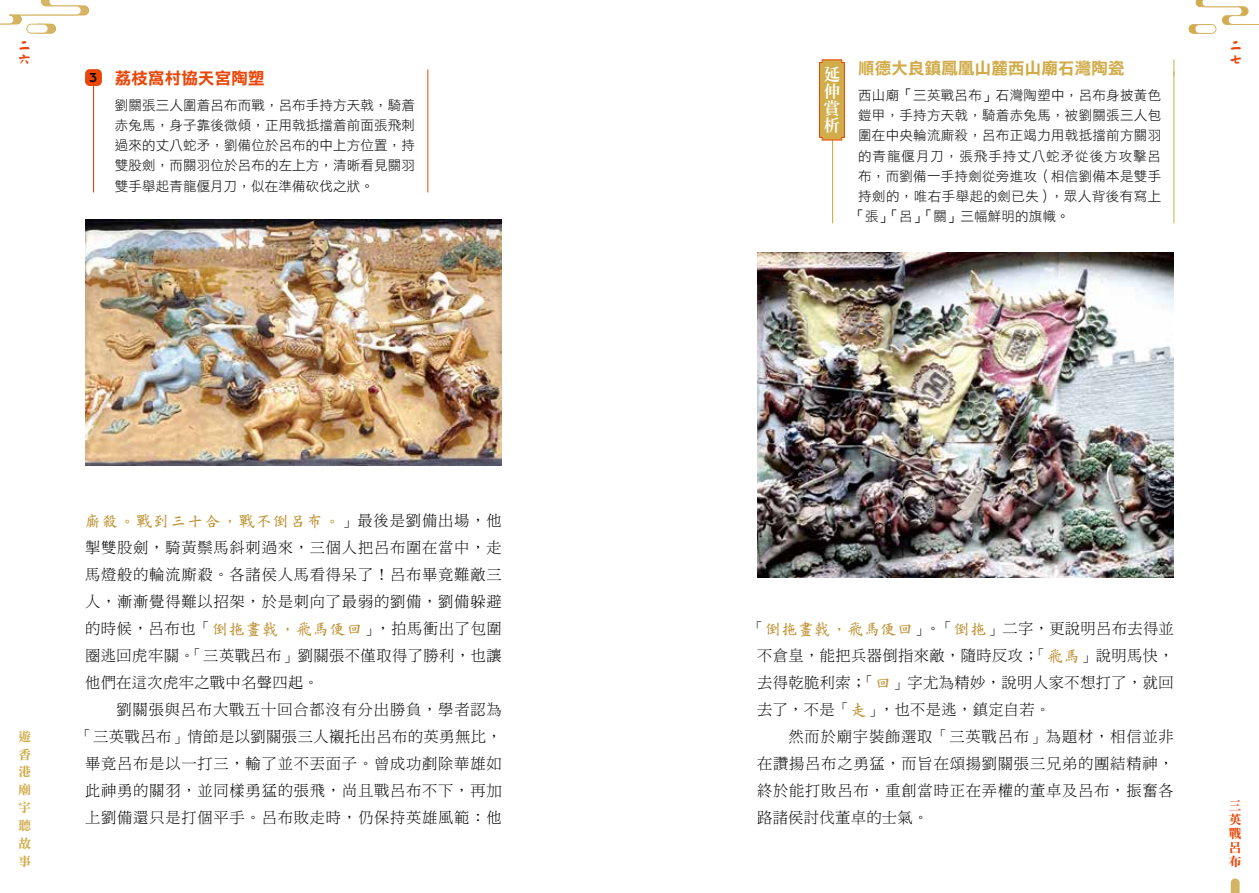
<style>
.page{position:relative;width:1259px;height:893px;background:#fff}
.page>*{position:absolute;margin:0;border:0;box-sizing:border-box;transform-origin:0 0}
.t1{font:16.5px "DFO Yang Xun HK W5";letter-spacing:.035em;color:#bf9234}
.t2{font:16.5px "DF Li Hei HK W7";letter-spacing:.01em;color:#d1ac4a}
.t3{font:16.5px "DF Li Hei HK W7";letter-spacing:.01em;color:#e94709}
.t4{font:800 16.35px/17.1px "Han Wang Ming";color:#fff;text-align:justify}
.t5{font:15.3px/27px "DF Ming HK W3";letter-spacing:.045em;color:#000;text-align:justify}
.t6{font:13.5px/20.2px "DF Li Hei HK W3";letter-spacing:.02em;color:#000;text-align:justify}
.t7{font:13.5px "DF Li Hei HK W3";letter-spacing:.07em;color:#000}
.t8{font:12.75px/17.9px "DF Li Song HK W7";color:#d1ac4a;text-align:justify}
.t9{font:12.75px/14px "DF Li Song HK W7";color:#e94709;text-align:justify}
.t10{font:700 12.75px/14.1px "C Ngan Kai HK";color:#e94709}
.s1{font-family:"Insignia LT Std";font-size:14.25px;color:#000}
.s2{font-family:"DF Ming HK W3";font-size:15.3px;color:#000}
.s3{font-family:"DFO Yang Xun HK W5";font-size:16.5px;color:#bf9234}
</style>
<div class="page">
<div style="left:1189px;top:25px;width:21px;height:8px;background:#d1ac4a;border-radius:4px"></div>
<div style="left:1188px;top:24px;width:22px;height:10px;border:1px solid #d6b466;border-radius:4px"></div>
<svg style="left:1195px;top:0;width:64px;height:25px"></svg>
<div style="left:1195px;top:25px;width:21px;height:8px;background:#fff;border-radius:4px"></div>
<div style="left:1194px;top:24px;width:22px;height:10px;border:1px solid #d6b466;border-radius:4px"></div>
<svg style="left:1230px;top:878px;width:9px;height:15px"></svg>
<div style="left:34px;top:24px;width:22px;height:9px;background:#d6b466;border-radius:5px"></div>
<div style="left:34px;top:24px;width:22px;height:10px;border:1px solid #d1ac4a;border-radius:5px"></div>
<div style="left:27px;top:24px;width:21px;height:9px;background:#fff;border-radius:5px"></div>
<div style="left:26px;top:24px;width:22px;height:10px;border:1px solid #d6b466;border-radius:5px"></div>
<svg style="left:0;top:0;width:90px;height:25px"></svg>
<img style="left:757px;top:253px;width:417px;height:325px">
<hr style="left:832px;top:71px;width:1px;height:152px;background:#d1ac4a">
<hr style="left:1173px;top:71px;width:1px;height:152px;background:#d1ac4a">
<svg style="left:819px;top:59px;width:26px;height:82px;background:#d4a347"></svg>
<img style="left:85px;top:219px;width:417px;height:247px">
<hr style="left:93px;top:69px;width:1px;height:123px;background:#e94709">
<hr style="left:427px;top:69px;width:1px;height:123px;background:#e94709">
<div style="left:85px;top:69px;width:17px;height:17px;background:#e94709;border-radius:5px"></div>
<p class="t10" style="left:18px;top:38px;width:13px">二六</p>
<p class="t10" style="left:1229px;top:38px;width:13px">二七</p>
<p class="t2" style="left:858px;top:59px;width:268px">順德大良鎮鳳凰山麓西山廟石灣陶瓷</p>
<p class="t6" style="left:858px;top:85px;width:304px">西山廟「三英戰呂布」石灣陶塑中，呂布身披黃色</p>
<p class="t6" style="left:858px;top:105px;width:304px">鎧甲，手持方天戟，騎着赤兔馬，被劉關張三人包</p>
<p class="t6" style="left:858px;top:125px;width:304px">圍在中央輪流廝殺，呂布正竭力用戟抵擋前方關羽</p>
<p class="t7" style="left:858px;top:148px;width:304px">的青龍偃月刀，張飛手持丈八蛇矛從後方攻擊呂</p>
<p class="t6" style="left:858px;top:166px;width:304px">布，而劉備一手持劍從旁進攻（相信劉備本是雙手</p>
<p class="t6" style="left:858px;top:186px;width:304px">持劍的，唯右手舉起的劍已失），眾人背後有寫上</p>
<p class="t6" style="left:851px;top:206px;width:220px">「張」「呂」「關」三幅鮮明的旗幟。</p>
<p class="t4" style="left:824px;top:65px;width:18px">延伸賞析</p>
<p class="t3" style="left:90px;top:69px;width:176px"><span class="s1">3</span> 荔枝窩村協天宮陶塑</p>
<p class="t6" style="left:115px;top:94px;width:302px">劉關張三人圍着呂布而戰，呂布手持方天戟，騎着赤兔馬，身子靠後微傾，正用戟抵擋着前面張飛刺過來的丈八蛇矛，劉備位於呂布的中上方位置，持雙股劍，而關羽位於呂布的左上方，清晰看見關羽雙手舉起青龍偃月刀，似在準備砍伐之狀。</p>
<p class="t8" style="left:18px;top:727px;width:14px">遊香港廟宇聽故事</p>
<p class="t1" style="left:85px;top:512px;width:418px">廝殺。戰到三十合，戰不倒呂布。<span class="s2">」最後是劉備出場，他</span></p>
<p class="t5" style="left:85px;top:533px;width:418px">掣雙股劍，騎黃鬃馬斜刺過來，三個人把呂布圍在當中，走馬燈般的輪流廝殺。各諸侯人馬看得呆了！呂布畢竟難敵三人，漸漸覺得難以招架，於是刺向了最弱的劉備，劉備躲避的時候，呂布也「<span class="s3">倒拖畫戟，飛馬便回</span>」，拍馬衝出了包圍圈逃回虎牢關。「三英戰呂布」劉關張不僅取得了勝利，也讓他們在這次虎牢之戰中名聲四起。</p>
<p class="t5" style="left:77px;top:696px;width:426px;text-align:right">劉關張與呂布大戰五十回合都沒有分出勝負，學者認為<br>「三英戰呂布」情節是以劉關張三人襯托出呂布的英勇無比，畢竟呂布是以一打三，輸了並不丟面子。曾成功剷除華雄如此神勇的關羽，並同樣勇猛的張飛，尚且戰呂布不下，再加上劉備還只是打個平手。呂布敗走時，仍保持英雄風範：他</p>
<p class="t5" style="left:757px;top:615px;width:418px;text-indent:-8px">「<span class="s3">倒拖畫戟，飛馬便回</span>」。「<span class="s3">倒拖</span>」二字，更說明呂布去得並不倉皇，能把兵器倒指來敵，隨時反攻；「<span class="s3">飛馬</span>」說明馬快，去得乾脆利索；「<span class="s3">回</span>」字尤為精妙，說明人家不想打了，就回去了，不是「<span class="s3">走</span>」，也不是逃，鎮定自若。</p>
<p class="t5" style="left:757px;top:722px;width:418px;text-indent:31px">然而於廟宇裝飾選取「三英戰呂布」為題材，相信並非在讚揚呂布之勇猛，而旨在頌揚劉關張三兄弟的團結精神，終於能打敗呂布，重創當時正在弄權的董卓及呂布，振奮各路諸侯討伐董卓的士氣。</p>
<p class="t9" style="left:1228px;top:798px;width:14px">三英戰呂布</p>
</div>
